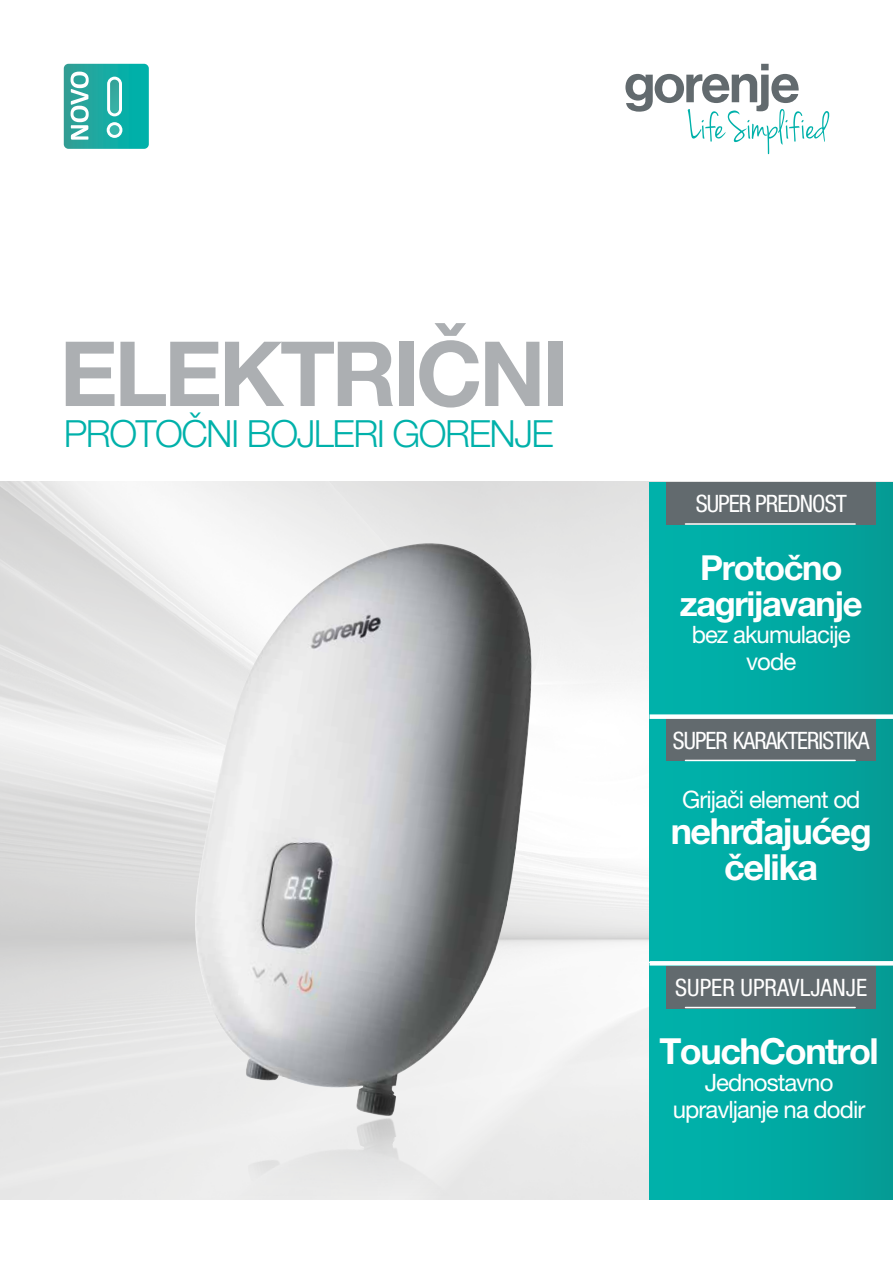
<style>
.page{position:relative;width:893px;height:1263px;background:#fff}
.page>*{position:absolute;margin:0;border:0;box-sizing:border-box;transform-origin:0 0}
.t1{font:700 90px "Helvetica Neue LT Pro";letter-spacing:-.04em;color:#acafb2}
.t2{font:300 37.5px "Helvetica Neue LT Pro";letter-spacing:-.04em;color:#00b1aa}
.t3{font:700 36px/36px "Helvetica Neue LT Pro";letter-spacing:-.04em;color:#fff;text-align:center}
.t4{font:700 34.5px/36px "Helvetica Neue LT Pro";letter-spacing:-.04em;color:#fff;text-align:center}
.t5{font:24px/27px "Helvetica Neue LT Pro";letter-spacing:-.04em;color:#fff;text-align:center}
.t6{font:condensed 24px "Helvetica Neue LT Pro";letter-spacing:-.04em;color:#fff}
.t7{font:condensed 24px "Helvetica Neue LT Pro";color:#fff}
</style>
<div class="page">
<svg style="left:625px;top:64px;width:204px;height:90px"></svg>
<svg style="left:64px;top:64px;width:85px;height:85px;background:#37b6af"></svg>
<img style="left:193px;top:543px;width:339px;height:573px">
<div style="left:649px;top:963px;width:244px;height:236px;background:linear-gradient(to right,#00b5ae,#059e98)"></div>
<div style="left:649px;top:715px;width:244px;height:247px;background:linear-gradient(to right,#00b4ad,#049e97)"></div>
<div style="left:649px;top:482px;width:244px;height:234px;background:linear-gradient(to right,#00b4ad,#039d97)"></div>
<div style="left:666px;top:482px;width:210px;height:43px;background:#626a6e"></div>
<hr style="left:685px;top:523px;width:170px;height:2px;background:#fff">
<div style="left:666px;top:719px;width:210px;height:42px;background:#626a6e"></div>
<hr style="left:685px;top:760px;width:170px;height:1px;background:#fff">
<div style="left:666px;top:966px;width:210px;height:42px;background:#626a6e"></div>
<hr style="left:685px;top:1007px;width:170px;height:1px;background:#fff">
<div style="left:649px;top:714px;width:244px;height:5px;background:#fff"></div>
<svg style="left:649px;top:961px;width:244px;height:4px"></svg>
<h1 class="t1" style="left:60px;top:318px;width:511px">ELEKTRIČNI</h1>
<h2 class="t2" style="left:64px;top:410px;width:492px">PROTOČNI BOJLERI GORENJE</h2>
<p class="t6" style="left:696px;top:490px;width:153px">SUPER PREDNOST</p>
<h3 class="t4" style="left:680px;top:548px;width:184px">Protočno zagrijavanje</h3>
<p class="t5" style="left:692px;top:620px;width:161px">bez akumulacije vode</p>
<p class="t6" style="left:673px;top:726px;width:198px">SUPER KARAKTERISTIKA</p>
<p class="t5" style="left:682px;top:786px;width:180px">Grijači element od</p>
<h3 class="t3" style="left:671px;top:812px;width:203px">nehrđajućeg čelika</h3>
<p class="t7" style="left:675px;top:973px;width:193px">SUPER UPRAVLJANJE</p>
<h3 class="t3" style="left:659px;top:1032px;width:221px">TouchControl</h3>
<p class="t5" style="left:673px;top:1068px;width:194px">Jednostavno upravljanje na dodir</p>
</div>
